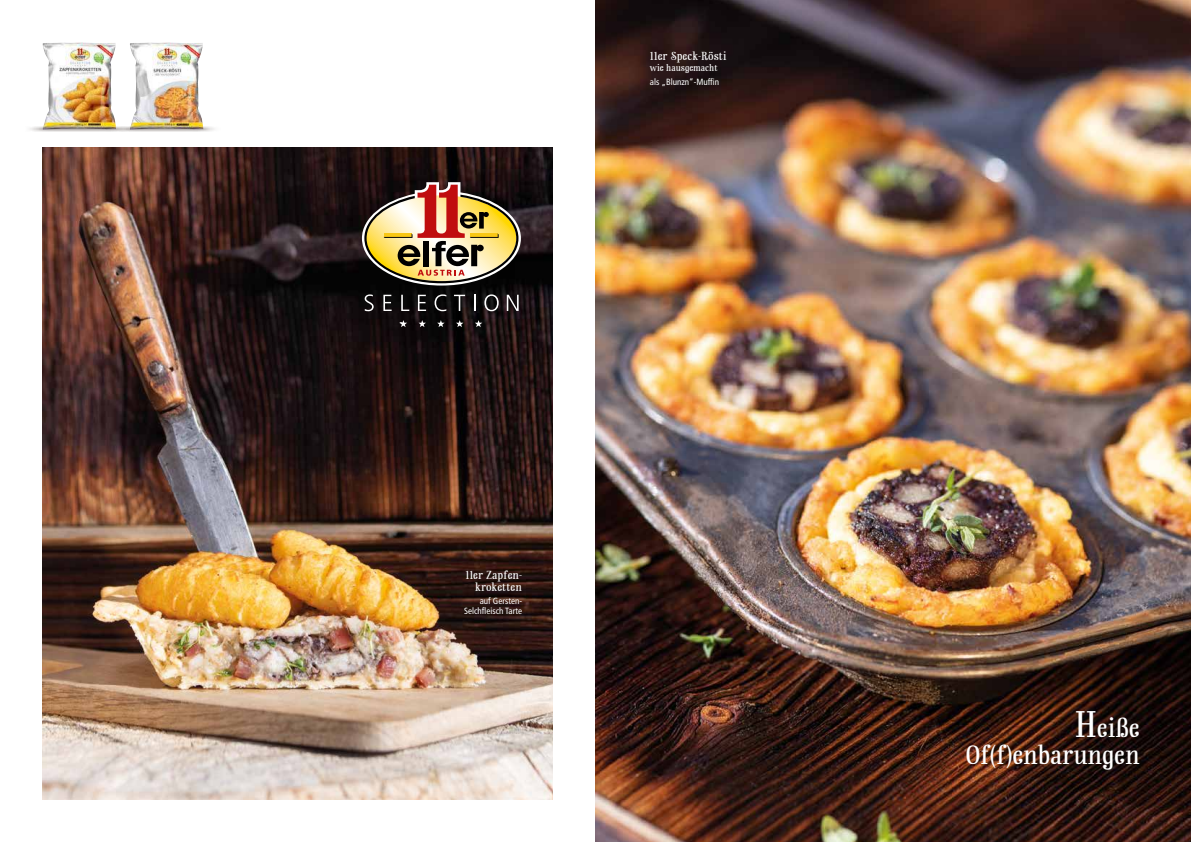
<style>
.page{position:relative;width:1191px;height:842px;background:#fff}
.page>*{position:absolute;margin:0;border:0;box-sizing:border-box;transform-origin:0 0}
.t1{font:25px/27px "Rainbow Mansion";letter-spacing:-.01em;color:#fff;text-align:right}
.t2{font:11px/12px "Rainbow Mansion";color:#fff;text-align:right}
.t3{font:condensed 9px/10px "Frutiger LT Pro";color:#fff;text-align:right}
.t4{font:9px "Rainbow Mansion";letter-spacing:-.01em;color:#fff}
.s1{font-size:35px}
</style>
<div class="page">
<img style="left:130px;top:42px;width:73px;height:73px">
<img style="left:134px;top:115px;width:80px;height:17px">
<img style="left:43px;top:42px;width:73px;height:73px">
<img style="left:30px;top:115px;width:104px;height:17px">
<img style="left:43px;top:147px;width:510px;height:652px">
<svg style="left:362px;top:182px;width:159px;height:104px;background:#977c57"></svg>
<svg style="left:365px;top:294px;width:9px;height:17px"></svg>
<svg style="left:383px;top:295px;width:8px;height:16px"></svg>
<svg style="left:401px;top:295px;width:8px;height:16px"></svg>
<svg style="left:418px;top:295px;width:8px;height:16px"></svg>
<svg style="left:434px;top:294px;width:12px;height:17px"></svg>
<svg style="left:454px;top:295px;width:11px;height:16px"></svg>
<svg style="left:474px;top:295px;width:2px;height:16px"></svg>
<svg style="left:484px;top:294px;width:15px;height:17px"></svg>
<svg style="left:507px;top:295px;width:11px;height:16px"></svg>
<svg style="left:400px;top:320px;width:7px;height:7px"></svg>
<svg style="left:418px;top:320px;width:8px;height:7px"></svg>
<svg style="left:437px;top:320px;width:7px;height:7px"></svg>
<svg style="left:456px;top:320px;width:7px;height:7px"></svg>
<svg style="left:475px;top:320px;width:7px;height:7px"></svg>
<img style="left:595px;top:0;width:596px;height:842px">
<p class="t2" style="left:650px;top:50px;width:78px">11er Speck-Rösti</p>
<p class="t4" style="left:650px;top:62px;width:69px">wie hausgemacht</p>
<p class="t3" style="left:650px;top:76px;width:71px">als „Blunzn“-Muffin</p>
<p class="t2" style="left:465px;top:569px;width:58px">11er Zapfen&shy;kroketten</p>
<p class="t3" style="left:464px;top:595px;width:59px">auf Gersten-<br>Selchfleisch Tarte</p>
<h1 class="t1" style="left:965px;top:715px;width:176px"><span class="s1">H</span>eiße<br>Of(f)enbarungen</h1>
</div>
